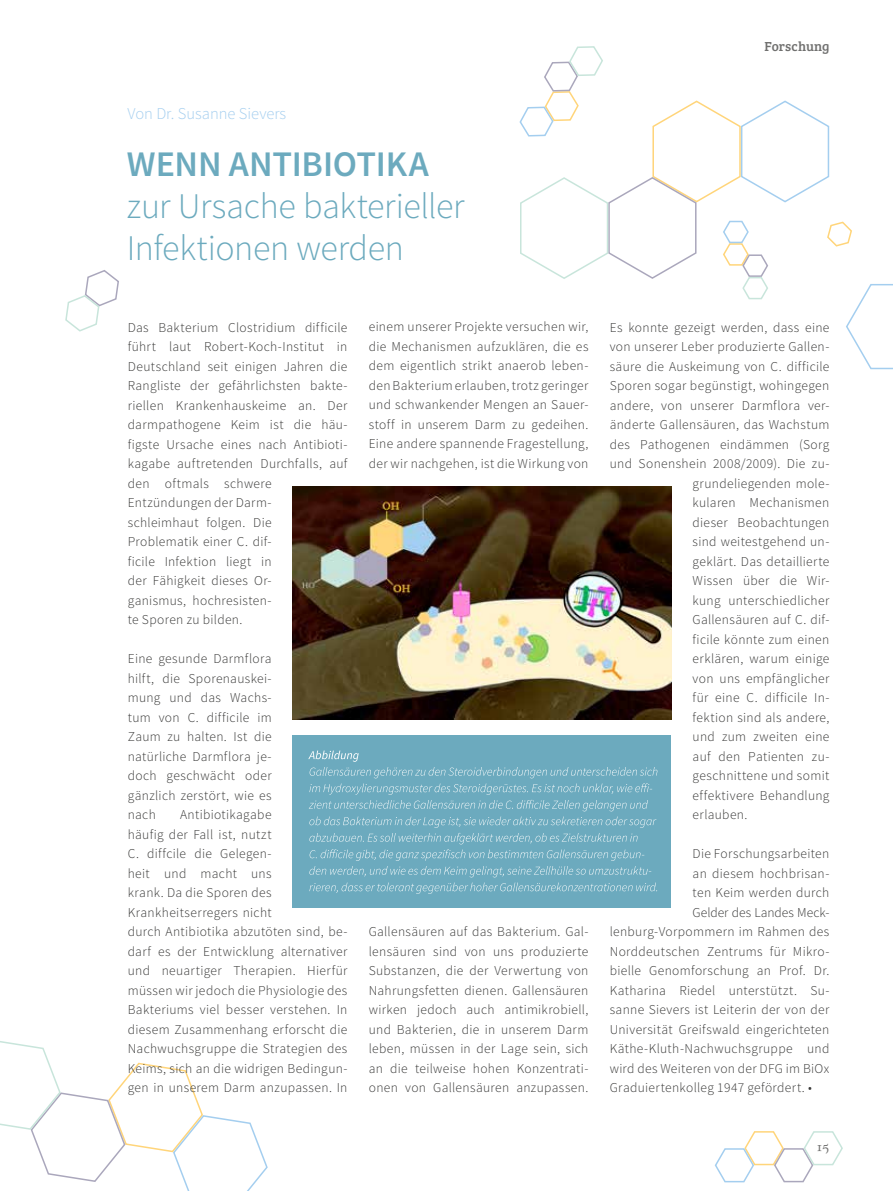
<style>
.page{position:relative;width:893px;height:1191px;background:#fff}
.page>*{position:absolute;margin:0;border:0;box-sizing:border-box;transform-origin:0 0}
.t1{font:300 36px/42px "Source Sans Pro";letter-spacing:-.01em;color:#6caabe}
.t2{font:600 36px "Source Sans Pro";letter-spacing:-.01em;color:#6caabe}
.t3{font:300 16.5px "Source Sans Pro";color:#a4ceef}
.t4{font:300 13.5px/19.5px "Source Sans Pro";letter-spacing:.025em;color:#373736;text-align:justify}
.t5{font:300 13.5px "Source Sans Pro";color:#373736}
.t6{font:13.5px "Bree Serif";letter-spacing:.005em;color:#70706f}
.t7{font:13.5px "Day Roman";color:#70706f}
</style>
<div class="page">
<svg style="left:714px;top:1131px;width:129px;height:52px"></svg>
<svg style="left:65px;top:270px;width:54px;height:62px"></svg>
<svg style="left:0;top:1041px;width:268px;height:150px"></svg>
<img style="left:293px;top:486px;width:378px;height:234px">
<div style="left:293px;top:735px;width:378px;height:172px;background:#6caabe"></div>
<svg style="left:519px;top:46px;width:374px;height:324px"></svg>
<svg style="left:308px;top:750px;width:349px;height:144px"></svg>
<p class="t3" style="left:128px;top:103px;width:160px">Von Dr. Susanne Sievers</p>
<h1 class="t2" style="left:127px;top:142px;width:304px">WENN ANTIBIOTIKA</h1>
<h1 class="t1" style="left:127px;top:186px;width:339px">zur Ursache bakterieller<br>Infektionen werden</h1>
<p class="t6" style="left:765px;top:36px;width:67px">Forschung</p>
<p class="t4" style="left:128px;top:317px;width:221px;text-align:left">Das Bakterium Clostridium difficile führt laut Robert-Koch-Institut in<br>Deutschland seit einigen Jahren die<br>Rangliste der gefährlichsten bakte&shy;riellen Krankenhauskeime an. Der darmpathogene Keim ist die häu&shy;figste Ursache eines nach Antibioti&shy;kagabe auftretenden Durchfalls, auf den oftmals schwere<br>Entzündungen der Darm-<br>schleimhaut folgen. Die<br>Problematik einer C. dif-<br>ficile Infektion liegt in<br>der Fähigkeit dieses Or-<br>ganismus, hochresisten-<br>te Sporen zu bilden.</p>
<p class="t4" style="left:128px;top:649px;width:145px">Eine gesunde Darmflora hilft, die Sporenauskei&shy;mung und das Wachs&shy;tum von C. difficile im Zaum zu halten. Ist die natürliche Darmflora je&shy;doch geschwächt oder gänzlich zerstört, wie es nach</p>
<p class="t4" style="left:128px;top:805px;width:221px;text-align:left;text-indent:52px">Antibiotikagabe<br>häufig der Fall ist, nutzt<br>C. diffcile die Gelegen-<br>heit und macht uns<br>krank. Da die Sporen des<br>Krankheitserregers nicht<br>durch Antibiotika abzutöten sind, be&shy;darf es der Entwicklung alternativer und neuartiger Therapien. Hierfür müssen wir jedoch die Physiologie des<br>Bakteriums viel besser verstehen. In diesem Zusammenhang erforscht die<br>Nachwuchsgruppe die Strategien des<br>Keims, sich an die widrigen Bedingun&shy;gen in unserem Darm anzupassen. In</p>
<p class="t4" style="left:369px;top:317px;width:221px">einem unserer Projekte versuchen wir, die Mechanismen aufzuklären, die es dem eigentlich strikt anaerob leben&shy;den Bakterium erlauben, trotz geringer und schwankender Mengen an Sauer&shy;stoff in unserem Darm zu gedeihen.<br>Eine andere spannende Fragestellung, der wir nachgehen, ist die Wirkung von</p>
<p class="t4" style="left:369px;top:922px;width:221px">Gallensäuren auf das Bakterium. Gal&shy;lensäuren sind von uns produzierte Substanzen, die der Verwertung von Nahrungsfetten dienen. Gallensäuren wirken jedoch auch antimikrobiell, und Bakterien, die in unserem Darm leben, müssen in der Lage sein, sich an die teilweise hohen Konzentrati&shy;onen von Gallensäuren anzupassen.</p>
<p class="t4" style="left:610px;top:317px;width:221px">Es konnte gezeigt werden, dass eine</p>
<p class="t4" style="left:610px;top:337px;width:221px">von unserer Leber produzierte Gallen-</p>
<p class="t4" style="left:610px;top:356px;width:221px">säure die Auskeimung von C. difficile</p>
<p class="t4" style="left:610px;top:376px;width:221px">Sporen sogar begünstigt, wohingegen</p>
<p class="t4" style="left:610px;top:395px;width:221px">andere, von unserer Darmflora ver-</p>
<p class="t4" style="left:610px;top:415px;width:221px">änderte Gallensäuren, das Wachstum</p>
<p class="t4" style="left:610px;top:434px;width:221px">des Pathogenen eindämmen (Sorg</p>
<p class="t4" style="left:610px;top:454px;width:221px">und Sonenshein 2008/2009). Die zu-</p>
<p class="t4" style="left:693px;top:473px;width:138px">grundeliegenden mole-</p>
<p class="t4" style="left:693px;top:493px;width:138px">kularen Mechanismen</p>
<p class="t4" style="left:693px;top:512px;width:138px">dieser Beobachtungen</p>
<p class="t4" style="left:693px;top:532px;width:138px">sind weitestgehend un-</p>
<p class="t4" style="left:693px;top:551px;width:138px">geklärt. Das detaillierte</p>
<p class="t4" style="left:693px;top:571px;width:138px">Wissen über die Wir-</p>
<p class="t4" style="left:693px;top:590px;width:138px">kung unterschiedlicher</p>
<p class="t4" style="left:693px;top:610px;width:138px">Gallensäuren auf C. dif-</p>
<p class="t4" style="left:693px;top:629px;width:138px">ficile könnte zum einen</p>
<p class="t4" style="left:693px;top:649px;width:138px">erklären, warum einige</p>
<p class="t4" style="left:693px;top:668px;width:138px">von uns empfänglicher</p>
<p class="t4" style="left:693px;top:688px;width:138px">für eine C. difficile In-</p>
<p class="t4" style="left:693px;top:707px;width:138px">fektion sind als andere,</p>
<p class="t4" style="left:693px;top:727px;width:138px">und zum zweiten eine</p>
<p class="t4" style="left:693px;top:746px;width:138px">auf den Patienten zu-</p>
<p class="t4" style="left:693px;top:766px;width:138px">geschnittene und somit</p>
<p class="t4" style="left:693px;top:785px;width:138px">effektivere Behandlung</p>
<p class="t4" style="left:693px;top:805px;width:56px">erlauben.</p>
<p class="t4" style="left:693px;top:844px;width:138px">Die Forschungsarbeiten</p>
<p class="t4" style="left:693px;top:863px;width:138px">an diesem hochbrisan-</p>
<p class="t4" style="left:693px;top:883px;width:138px">ten Keim werden durch</p>
<p class="t5" style="left:693px;top:904px;width:138px">Gelder des Landes Meck-</p>
<p class="t4" style="left:610px;top:922px;width:221px">lenburg-Vorpommern im Rahmen des</p>
<p class="t4" style="left:610px;top:941px;width:221px">Norddeutschen Zentrums für Mikro-</p>
<p class="t4" style="left:610px;top:961px;width:221px">bielle Genomforschung an Prof. Dr.</p>
<p class="t4" style="left:610px;top:980px;width:221px">Katharina Riedel unterstützt. Su-</p>
<p class="t4" style="left:610px;top:1000px;width:221px">sanne Sievers ist Leiterin der von der</p>
<p class="t4" style="left:610px;top:1019px;width:221px">Universität Greifswald eingerichteten</p>
<p class="t4" style="left:610px;top:1039px;width:221px">Käthe-Kluth-Nachwuchsgruppe und</p>
<p class="t4" style="left:610px;top:1058px;width:221px">wird des Weiteren von der DFG im BiOx</p>
<p class="t4" style="left:610px;top:1078px;width:204px">Graduiertenkolleg 1947 gefördert. •</p>
<p class="t7" style="left:817px;top:1137px;width:13px">15</p>
</div>
